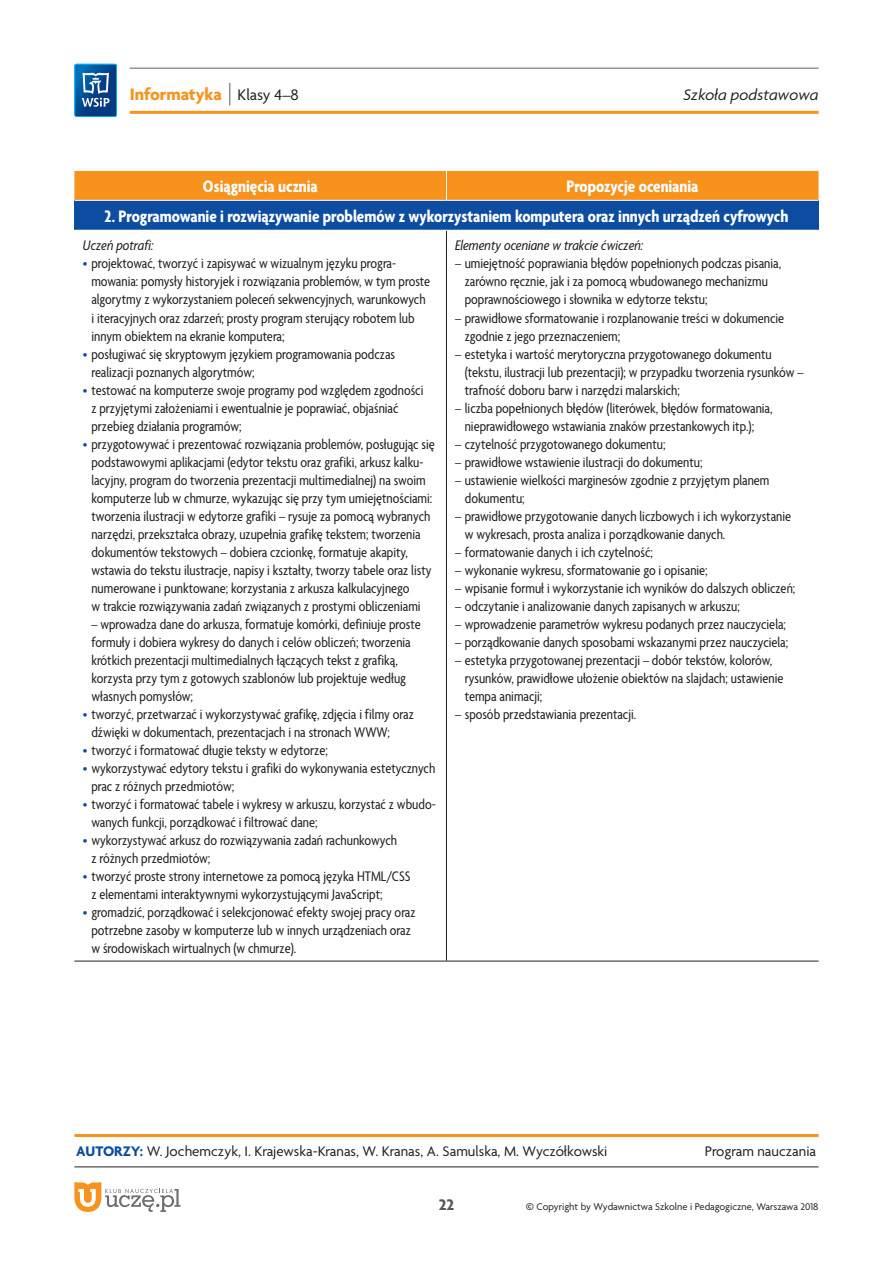
<style>
.page{position:relative;width:893px;height:1263px;background:#fff}
.page>*{position:absolute;margin:0;border:0;box-sizing:border-box;transform-origin:0 0}
.t1{font:700 condensed 18px "Agenda Pl";color:#fff}
.t2{font:700 18px "Agenda Pl";color:#f7931d}
.t3{font:italic 16.5px "Agenda Pl";color:#231f20}
.t4{font:700 16.5px "Agenda Pl";color:#57585a}
.t5{font:condensed 15px/18px "Agenda Pl";color:#231f20}
.t6{font:15px "Agenda Pl";color:#231f20}
.t7{font:italic condensed 15px "Agenda Pl";color:#231f20}
.t8{font:10.5px "Agenda Pl";color:#231f20}
.s1{font-weight:100;font-size:24px;color:#231f20}
.s2{font-weight:400;font-size:16.5px;color:#231f20}
.s3{color:#0d4da1}
.s4{font-weight:700;color:#0d4da1}
.s5{font-size:13.5px}
</style>
<div class="page">
<hr style="left:130px;top:67px;width:689px;height:2px;background:#939598">
<hr style="left:130px;top:111px;width:689px;height:3px;background:#f7931d">
<svg style="left:74px;top:64px;width:43px;height:53px;background:#296ca9"></svg>
<hr style="left:74px;top:1134px;width:745px;height:3px;background:#f7931d">
<hr style="left:74px;top:1166px;width:745px;height:1px;background:#231f20">
<svg style="left:74px;top:1182px;width:107px;height:30px"></svg>
<div style="left:74px;top:200px;width:745px;height:30px;background:#0d4da1"></div>
<div style="left:74px;top:171px;width:745px;height:29px;background:#f7931d"></div>
<hr style="left:446px;top:231px;width:1px;height:730px;background:#231f20">
<hr style="left:74px;top:200px;width:372px;height:1px;background:#fff">
<hr style="left:446px;top:200px;width:373px;height:1px;background:#fff">
<hr style="left:74px;top:961px;width:372px;height:1px;background:#231f20">
<hr style="left:446px;top:961px;width:373px;height:1px;background:#231f20">
<p class="t2" style="left:130px;top:83px;width:171px">Informatyka <span class="s1">|</span> <span class="s2">Klasy 4–8</span></p>
<p class="t3" style="left:683px;top:84px;width:137px">Szkoła podstawowa</p>
<p class="t1" style="left:203px;top:175px;width:116px">Osiągnięcia ucznia</p>
<p class="t1" style="left:566px;top:175px;width:134px">Propozycje oceniania</p>
<p class="t1" style="left:105px;top:205px;width:685px">2. Programowanie i rozwiązywanie problemów z wykorzystaniem komputera oraz innych urządzeń cyfrowych</p>
<p class="t7" style="left:83px;top:237px;width:72px">Uczeń potrafi:</p>
<p class="t5" style="left:91px;top:254px;width:340px;text-indent:-9px"><span class="s3">•</span> projektować, tworzyć i zapisywać w wizualnym języku progra&shy;mowania: pomysły historyjek i rozwiązania problemów, w tym proste algorytmy z wykorzystaniem poleceń sekwencyjnych, warunkowych i iteracyjnych oraz zdarzeń; prosty program sterujący robotem lub innym obiektem na ekranie komputera;</p>
<p class="t5" style="left:91px;top:344px;width:305px;text-indent:-9px"><span class="s3">•</span> posługiwać się skryptowym językiem programowania podczas realizacji poznanych algorytmów;</p>
<p class="t5" style="left:91px;top:380px;width:334px;text-indent:-9px"><span class="s3">•</span> testować na komputerze swoje programy pod względem zgodności z przyjętymi założeniami i ewentualnie je poprawiać, objaśniać przebieg działania programów;</p>
<p class="t5" style="left:91px;top:434px;width:345px;text-indent:-9px"><span class="s3">•</span> przygotowywać i prezentować rozwiązania problemów, posługując się podstawowymi aplikacjami (edytor tekstu oraz grafiki, arkusz kalku&shy;lacyjny, program do tworzenia prezentacji multimedialnej) na swoim komputerze lub w chmurze, wykazując się przy tym umiejętnościami: tworzenia ilustracji w edytorze grafiki – rysuje za pomocą wybranych narzędzi, przekształca obrazy, uzupełnia grafikę tekstem; tworzenia dokumentów tekstowych – dobiera czcionkę, formatuje akapity, wstawia do tekstu ilustracje, napisy i kształty, tworzy tabele oraz listy numerowane i punktowane; korzystania z arkusza kalkulacyjnego<br>w trakcie rozwiązywania zadań związanych z prostymi obliczeniami</p>
<p class="t5" style="left:91px;top:614px;width:331px">– wprowadza dane do arkusza, formatuje komórki, definiuje proste formuły i dobiera wykresy do danych i celów obliczeń; tworzenia krótkich prezentacji multimedialnych łączących tekst z grafiką, korzysta przy tym z gotowych szablonów lub projektuje według własnych pomysłów;</p>
<p class="t5" style="left:91px;top:704px;width:324px;text-indent:-9px"><span class="s3">•</span> tworzyć, przetwarzać i wykorzystywać grafikę, zdjęcia i filmy oraz dźwięki w dokumentach, prezentacjach i na stronach WWW;</p>
<p class="t5" style="left:83px;top:740px;width:246px"><span class="s3">•</span> tworzyć i formatować długie teksty w edytorze;</p>
<p class="t5" style="left:91px;top:758px;width:345px;text-indent:-9px"><span class="s3">•</span> wykorzystywać edytory tekstu i grafiki do wykonywania estetycznych prac z różnych przedmiotów;</p>
<p class="t5" style="left:91px;top:794px;width:346px;text-indent:-9px"><span class="s3">•</span> tworzyć i formatować tabele i wykresy w arkuszu, korzystać z wbudo&shy;wanych funkcji, porządkować i filtrować dane;</p>
<p class="t5" style="left:91px;top:830px;width:307px;text-indent:-9px"><span class="s3">•</span> wykorzystywać arkusz do rozwiązywania zadań rachunkowych z różnych przedmiotów;</p>
<p class="t5" style="left:91px;top:866px;width:320px;text-indent:-9px"><span class="s3">•</span> tworzyć proste strony internetowe za pomocą języka HTML/CSS z elementami interaktywnymi wykorzystującymi JavaScript;</p>
<p class="t5" style="left:91px;top:902px;width:326px;text-indent:-9px"><span class="s3">•</span> gromadzić, porządkować i selekcjonować efekty swojej pracy oraz potrzebne zasoby w komputerze lub w innych urządzeniach oraz w środowiskach wirtualnych (w chmurze).</p>
<p class="t7" style="left:455px;top:237px;width:190px">Elementy oceniane w trakcie ćwiczeń:</p>
<p class="t5" style="left:465px;top:254px;width:318px;text-indent:-10px">– umiejętność poprawiania błędów popełnionych podczas pisania, zarówno ręcznie, jak i za pomocą wbudowanego mechanizmu poprawnościowego i słownika w edytorze tekstu;</p>
<p class="t5" style="left:465px;top:308px;width:321px;text-indent:-10px">– prawidłowe sformatowanie i rozplanowanie treści w dokumencie zgodnie z jego przeznaczeniem;</p>
<p class="t5" style="left:465px;top:344px;width:340px;text-indent:-10px">– estetyka i wartość merytoryczna przygotowanego dokumentu (tekstu, ilustracji lub prezentacji); w przypadku tworzenia rysunków – trafność doboru barw i narzędzi malarskich;</p>
<p class="t5" style="left:455px;top:398px;width:319px;text-align:center">– liczba popełnionych błędów (literówek, błędów formatowania, nieprawidłowego wstawiania znaków przestankowych itp.);</p>
<p class="t5" style="left:455px;top:434px;width:212px">– czytelność przygotowanego dokumentu;</p>
<p class="t5" style="left:455px;top:452px;width:249px">– prawidłowe wstawienie ilustracji do dokumentu;</p>
<p class="t5" style="left:465px;top:470px;width:306px;text-indent:-10px">– ustawienie wielkości marginesów zgodnie z przyjętym planem dokumentu;</p>
<p class="t5" style="left:465px;top:506px;width:328px;text-indent:-10px">– prawidłowe przygotowanie danych liczbowych i ich wykorzystanie w wykresach, prosta analiza i porządkowanie danych.</p>
<p class="t5" style="left:455px;top:542px;width:200px">– formatowanie danych i ich czytelność;</p>
<p class="t5" style="left:455px;top:560px;width:254px">– wykonanie wykresu, sformatowanie go i opisanie;</p>
<p class="t5" style="left:455px;top:578px;width:342px">– wpisanie formuł i wykorzystanie ich wyników do dalszych obliczeń;</p>
<p class="t5" style="left:455px;top:596px;width:286px">– odczytanie i analizowanie danych zapisanych w arkuszu;</p>
<p class="t5" style="left:455px;top:614px;width:333px">– wprowadzenie parametrów wykresu podanych przez nauczyciela;</p>
<p class="t5" style="left:455px;top:632px;width:335px">– porządkowanie danych sposobami wskazanymi przez nauczyciela;</p>
<p class="t5" style="left:465px;top:650px;width:320px;text-indent:-10px">– estetyka przygotowanej prezentacji – dobór tekstów, kolorów, rysunków, prawidłowe ułożenie obiektów na slajdach; ustawienie tempa animacji;</p>
<p class="t5" style="left:455px;top:704px;width:183px">– sposób przedstawiania prezentacji.</p>
<p class="t6" style="left:76px;top:1142px;width:533px"><span class="s4">AUTORZY:</span> W. Jochemczyk, I. Krajewska-Kranas, W. Kranas, A. Samulska, M. Wyczółkowski</p>
<p class="t6" style="left:705px;top:1142px;width:113px">Program nauczania</p>
<p class="t4" style="left:439px;top:1194px;width:17px">22</p>
<p class="t8" style="left:526px;top:1200px;width:294px"><span class="s5">©</span> Copyright by Wydawnictwa Szkolne i Pedagogiczne, Warszawa 2018</p>
</div>
